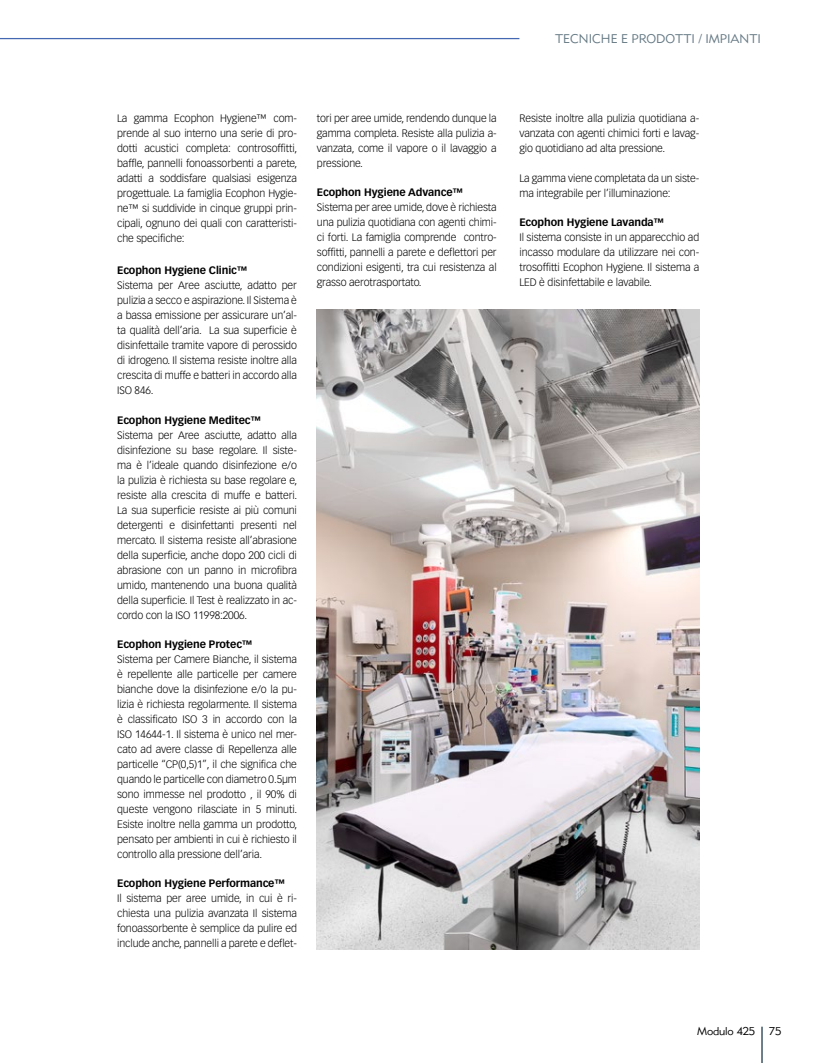
<style>
.page{position:relative;width:815px;height:1063px;background:#fff}
.page>*{position:absolute;margin:0;border:0;box-sizing:border-box;transform-origin:0 0}
.t1{font:12.5px "Metro Lite Two";color:#647883}
.t2{font:11.25px "Metro Lite Two";letter-spacing:-.015em;color:#000}
.t3{font:300 10.62px/15px "Vectora LT Std";letter-spacing:-.01em;color:#000;text-align:justify}
.t4{font:700 10.62px "Vectora LT Std";letter-spacing:-.01em;color:#000}
</style>
<div class="page">
<hr style="left:761px;top:1027px;width:2px;height:36px;background:#647883">
<hr style="left:0;top:38px;width:519px;height:1px;background:#4468b1">
<img style="left:317px;top:309px;width:382px;height:641px">
<p class="t1" style="left:555px;top:31px;width:207px">TECNICHE E PRODOTTI / IMPIANTI</p>
<p class="t3" style="left:117px;top:111px;width:182px">La gamma Ecophon Hygiene™ com&shy;prende al suo interno una serie di pro&shy;dotti acustici completa: controsoffitti, baffle, pannelli fonoassorbenti a parete, adatti a soddisfare qualsiasi esigenza progettuale. La famiglia Ecophon Hygie&shy;ne™ si suddivide in cinque gruppi prin&shy;cipali, ognuno dei quali con caratteristi&shy;che specifiche:</p>
<p class="t4" style="left:117px;top:264px;width:132px">Ecophon Hygiene Clinic™</p>
<p class="t3" style="left:117px;top:278px;width:181px">Sistema per Aree asciutte, adatto per pulizia a secco e aspirazione. Il Sistema è a bassa emissione per assicurare un’al&shy;ta qualità dell’aria. La sua superficie è disinfettaile tramite vapore di perossido di idrogeno. Il sistema resiste inoltre alla crescita di muffe e batteri in accordo alla ISO 846.</p>
<p class="t4" style="left:117px;top:413px;width:145px">Ecophon Hygiene Meditec™</p>
<p class="t3" style="left:117px;top:427px;width:182px">Sistema per Aree asciutte, adatto alla disinfezione su base regolare. Il siste&shy;ma è l’ideale quando disinfezione e/o la pulizia è richiesta su base regolare e, resiste alla crescita di muffe e batteri.<br>La sua superficie resiste ai più comuni detergenti e disinfettanti presenti nel mercato. Il sistema resiste all’abrasione della superficie, anche dopo 200 cicli di abrasione con un panno in microfibra umido, mantenendo una buona qualità della superficie. Il Test è realizzato in ac&shy;cordo con la ISO 11998:2006.</p>
<p class="t4" style="left:117px;top:638px;width:137px">Ecophon Hygiene Protec™</p>
<p class="t3" style="left:117px;top:652px;width:182px">Sistema per Camere Bianche, il sistema è repellente alle particelle per camere bianche dove la disinfezione e/o la pu&shy;lizia è richiesta regolarmente. Il sistema è classificato ISO 3 in accordo con la ISO 14644-1. Il sistema è unico nel mer&shy;cato ad avere classe di Repellenza alle particelle “CP(0,5)1”, il che significa che quando le particelle con diametro 0.5μm sono immesse nel prodotto , il 90% di queste vengono rilasciate in 5 minuti.<br>Esiste inoltre nella gamma un prodotto, pensato per ambienti in cui è richiesto il controllo alla pressione dell’aria.</p>
<p class="t4" style="left:117px;top:877px;width:169px">Ecophon Hygiene Performance™</p>
<p class="t3" style="left:117px;top:891px;width:181px">Il sistema per aree umide, in cui è ri&shy;chiesta una pulizia avanzata Il sistema fonoassorbente è semplice da pulire ed include anche, pannelli a parete e deflet-</p>
<p class="t3" style="left:317px;top:111px;width:181px">tori per aree umide, rendendo dunque la gamma completa. Resiste alla pulizia a&shy;vanzata, come il vapore o il lavaggio a pressione.</p>
<p class="t4" style="left:317px;top:186px;width:148px">Ecophon Hygiene Advance™</p>
<p class="t3" style="left:317px;top:200px;width:181px">Sistema per aree umide, dove è richiesta una pulizia quotidiana con agenti chimi&shy;ci forti. La famiglia comprende contro&shy;soffitti, pannelli a parete e deflettori per condizioni esigenti, tra cui resistenza al grasso aerotrasportato.</p>
<p class="t3" style="left:519px;top:111px;width:181px">Resiste inoltre alla pulizia quotidiana a&shy;vanzata con agenti chimici forti e lavag&shy;gio quotidiano ad alta pressione.</p>
<p class="t3" style="left:519px;top:171px;width:181px">La gamma viene completata da un siste&shy;ma integrabile per l’illuminazione:</p>
<p class="t4" style="left:519px;top:216px;width:146px">Ecophon Hygiene Lavanda™</p>
<p class="t3" style="left:519px;top:230px;width:181px">Il sistema consiste in un apparecchio ad incasso modulare da utilizzare nei con&shy;trosoffitti Ecophon Hygiene. Il sistema a LED è disinfettabile e lavabile.</p>
<p class="t2" style="left:697px;top:1025px;width:86px">Modulo 425 75</p>
</div>
